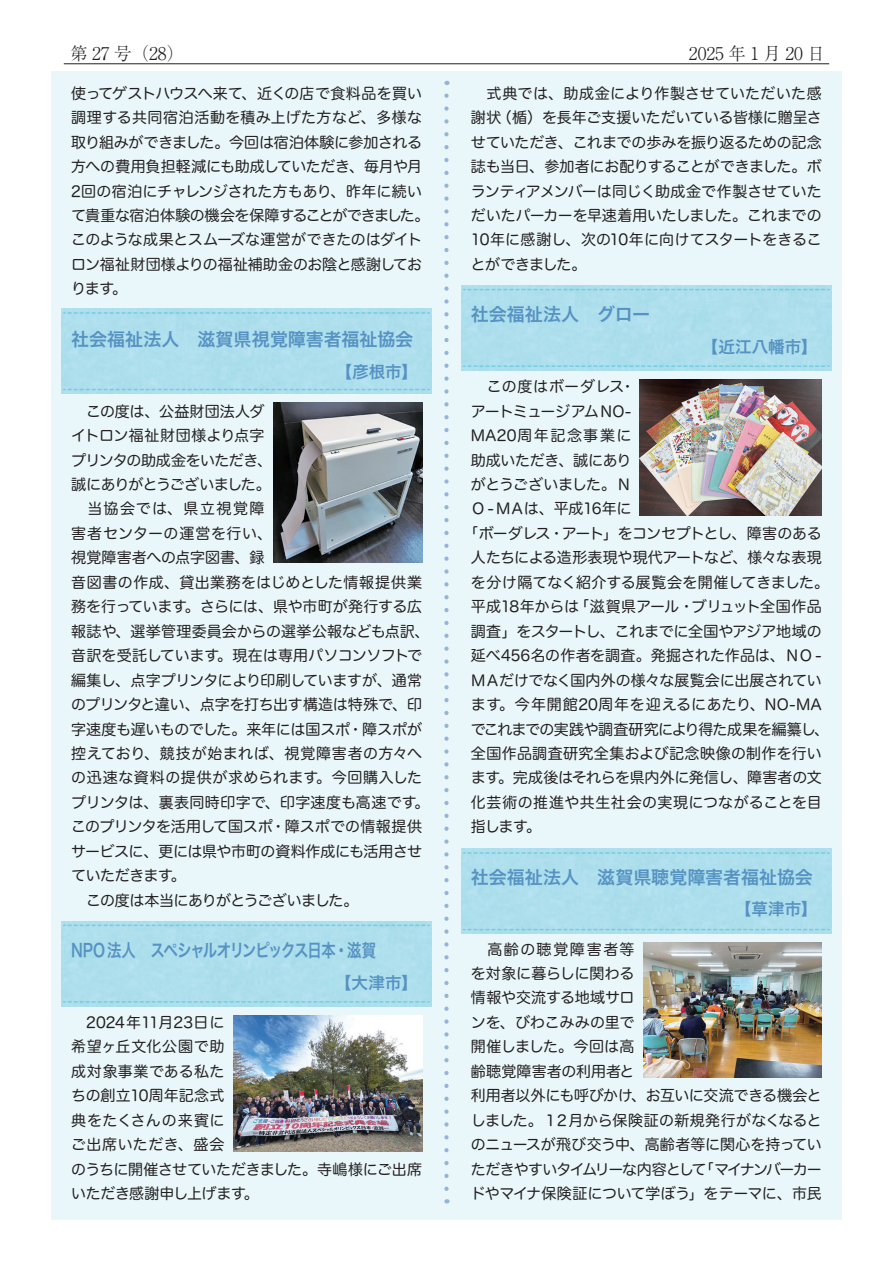
<style>
.page{position:relative;width:893px;height:1263px;background:#fff}
.page>*{position:absolute;margin:0;border:0;box-sizing:border-box;transform-origin:0 0}
.t1{font:18px "Hira Kaku Pro W6";letter-spacing:-.005em;color:#5692c2}
.t2{font:18px "Hira Kaku Pro W6";letter-spacing:-.065em;color:#5692c2;scale:.8 1}
.t3{font:300 17.55px "Ryumin Pro";letter-spacing:.25em;color:#231f20}
.t4{font:300 17.55px "Ryumin Pro";color:#231f20}
.t5{font:16.5px "Hira Kaku Pro W6";letter-spacing:.01em;color:#5692c2}
.t6{font:15px/24.5px "Hira Maru Pro W4";letter-spacing:-.01em;color:#231f20}
.t7{font:15px "Hira Maru Pro W4";letter-spacing:.025em;color:#231f20}
.t8{font:15px "Hira Maru Pro W4";letter-spacing:-.04em;color:#231f20}
.t9{font:15px "Hira Maru Pro W4";letter-spacing:-.05em;color:#231f20}
.t10{font:15px "Hira Maru Pro W4";letter-spacing:.03em;color:#231f20}
.t11{font:15px "Hira Maru Pro W4";letter-spacing:-.06em;color:#231f20}
.t12{font:15px "Hira Maru Pro W4";letter-spacing:-.035em;color:#231f20}
.t13{font:15px "Hira Maru Pro W4";letter-spacing:.035em;color:#231f20}
.t14{font:15px "Hira Maru Pro W4";letter-spacing:.08em;color:#231f20}
</style>
<div class="page">
<div style="left:51px;top:71px;width:791px;height:1148px;background:#e9f7fa"></div>
<svg style="left:444px;top:96px;width:5px;height:1107px"></svg>
<div style="left:62px;top:309px;width:369px;height:85px;background:#aedfec"></div>
<svg style="left:64px;top:389px;width:365px;height:1px"></svg>
<svg style="left:64px;top:312px;width:365px;height:2px"></svg>
<div style="left:62px;top:921px;width:369px;height:85px;background:#aedfec"></div>
<svg style="left:64px;top:1001px;width:365px;height:2px"></svg>
<svg style="left:64px;top:924px;width:365px;height:2px"></svg>
<div style="left:461px;top:285px;width:370px;height:85px;background:#aedfec"></div>
<svg style="left:463px;top:365px;width:366px;height:2px"></svg>
<svg style="left:463px;top:289px;width:366px;height:1px"></svg>
<div style="left:461px;top:849px;width:370px;height:85px;background:#aedfec"></div>
<svg style="left:463px;top:929px;width:366px;height:1px"></svg>
<svg style="left:463px;top:852px;width:366px;height:2px"></svg>
<img style="left:273px;top:403px;width:149px;height:159px">
<img style="left:233px;top:1015px;width:189px;height:136px">
<img style="left:640px;top:379px;width:182px;height:137px">
<img style="left:643px;top:943px;width:179px;height:134px">
<hr style="left:64px;top:63px;width:765px;height:1px;background:#231f20">
<p class="t4" style="left:70px;top:39px;width:116px">第 27 号（28）</p>
<p class="t3" style="left:689px;top:39px;width:138px">2025年1月20日</p>
<p class="t6" style="left:71px;top:80px;width:360px">使ってゲストハウスへ来て、近くの店で食料品を買い調理する共同宿泊活動を積み上げた方など、多様な取り組みができました。今回は宿泊体験に参加される方への費用負担軽減にも助成していただき、毎月や月<br>2回の宿泊にチャレンジされた方もあり、昨年に続いて貴重な宿泊体験の機会を保障することができました。このような成果とスムーズな運営ができたのはダイトロン福祉財団様よりの福祉補助金のお陰と感謝しております。</p>
<p class="t1" style="left:71px;top:323px;width:344px">社会福祉法人　滋賀県視覚障害者福祉協会</p>
<p class="t5" style="left:336px;top:356px;width:83px">【彦根市】</p>
<p class="t6" style="left:71px;top:398px;width:360px">　この度は、公益財団法人ダ<br>イトロン福祉財団様より点字<br>プリンタの助成金をいただき、<br>誠にありがとうございました。<br>　当協会では、県立視覚障<br>害者センターの運営を行い、<br>視覚障害者への点字図書、録<br>音図書の作成、貸出業務をはじめとした情報提供業務を行っています。さらには、県や市町が発行する広報誌や、選挙管理委員会からの選挙公報なども点訳、音訳を受託しています。現在は専用パソコンソフトで編集し、点字プリンタにより印刷していますが、通常のプリンタと違い、点字を打ち出す構造は特殊で、印字速度も遅いものでした。来年には国スポ・障スポが控えており、競技が始まれば、視覚障害者の方々への迅速な資料の提供が求められます。今回購入したプリンタは、裏表同時印字で、印字速度も高速です。このプリンタを活用して国スポ・障スポでの情報提供サービスに、更には県や市町の資料作成にも活用させていただきます。<br>　この度は本当にありがとうございました。</p>
<p class="t2" style="left:71px;top:934px;width:383px">NPO 法人　スペシャルオリンピックス日本・滋賀</p>
<p class="t5" style="left:335px;top:968px;width:84px">【大津市】</p>
<p class="t6" style="left:71px;top:1009px;width:352px">　2024年11月23日に<br>希望ヶ丘文化公園で助<br>成対象事業である私た<br>ちの創立10周年記念式<br>典をたくさんの来賓に<br>ご出席いただき、盛会<br>のうちに開催させていただきました。寺嶋様にご出席いただき感謝申し上げます。</p>
<p class="t6" style="left:471px;top:80px;width:352px;text-align:justify">　式典では、助成金により作製させていただいた感謝状（楯）を長年ご支援いただいている皆様に贈呈させていただき、これまでの歩みを振り返るための記念誌も当日、参加者にお配りすることができました。ボランティアメンバーは同じく助成金で作製させていただいたパーカーを早速着用いたしました。これまでの10年に感謝し、次の10年に向けてスタートをきることができました。</p>
<p class="t1" style="left:471px;top:298px;width:181px">社会福祉法人　グロー</p>
<p class="t5" style="left:702px;top:332px;width:117px">【近江八幡市】</p>
<p class="t13" style="left:471px;top:373px;width:166px">　この度はボーダレス・</p>
<p class="t11" style="left:471px;top:398px;width:162px">アートミュージアム NO-</p>
<p class="t14" style="left:471px;top:422px;width:162px">MA20周年記念事業に</p>
<p class="t6" style="left:471px;top:447px;width:162px">助成いただき、誠にあり</p>
<p class="t8" style="left:471px;top:471px;width:162px">がとうございました。Ｎ</p>
<p class="t12" style="left:471px;top:496px;width:162px">Ｏ-ＭＡは、平成16年に</p>
<p class="t9" style="left:463px;top:520px;width:360px">「ボーダレス・アート」をコンセプトとし、障害のある</p>
<p class="t6" style="left:471px;top:544px;width:352px">人たちによる造形表現や現代アートなど、様々な表現</p>
<p class="t6" style="left:471px;top:569px;width:360px">を分け隔てなく紹介する展覧会を開催してきました。</p>
<p class="t6" style="left:471px;top:593px;width:352px">平成18年からは「滋賀県アール・ブリュット全国作品</p>
<p class="t6" style="left:471px;top:618px;width:352px">調査」をスタートし、これまでに全国やアジア地域の</p>
<p class="t6" style="left:471px;top:642px;width:352px">延べ456名の作者を調査。発掘された作品は、ＮＯ-</p>
<p class="t6" style="left:471px;top:667px;width:352px">ＭＡだけでなく国内外の様々な展覧会に出展されてい</p>
<p class="t10" style="left:471px;top:691px;width:352px">ます。今年開館20周年を迎えるにあたり、NO-MA</p>
<p class="t8" style="left:471px;top:716px;width:360px">でこれまでの実践や調査研究により得た成果を編纂し、</p>
<p class="t7" style="left:471px;top:740px;width:352px">全国作品調査研究全集および記念映像の制作を行い</p>
<p class="t6" style="left:471px;top:765px;width:352px">ます。完成後はそれらを県内外に発信し、障害者の文</p>
<p class="t7" style="left:471px;top:789px;width:352px">化芸術の推進や共生社会の実現につながることを目</p>
<p class="t6" style="left:471px;top:813px;width:72px">指します。</p>
<p class="t1" style="left:471px;top:860px;width:343px">社会福祉法人　滋賀県聴覚障害者福祉協会</p>
<p class="t5" style="left:735px;top:894px;width:84px">【草津市】</p>
<p class="t6" style="left:471px;top:936px;width:352px">　高齢の聴覚障害者等<br>を対象に暮らしに関わる<br>情報や交流する地域サロ<br>ンを、びわこみみの里で<br>開催しました。今回は高<br>齢聴覚障害者の利用者と<br>利用者以外にも呼びかけ、お互いに交流できる機会としました。１２月から保険証の新規発行がなくなるとのニュースが飛び交う中、高齢者等に関心を持っていただきやすいタイムリーな内容として「マイナンバーカードやマイナ保険証について学ぼう」をテーマに、市民</p>
</div>
